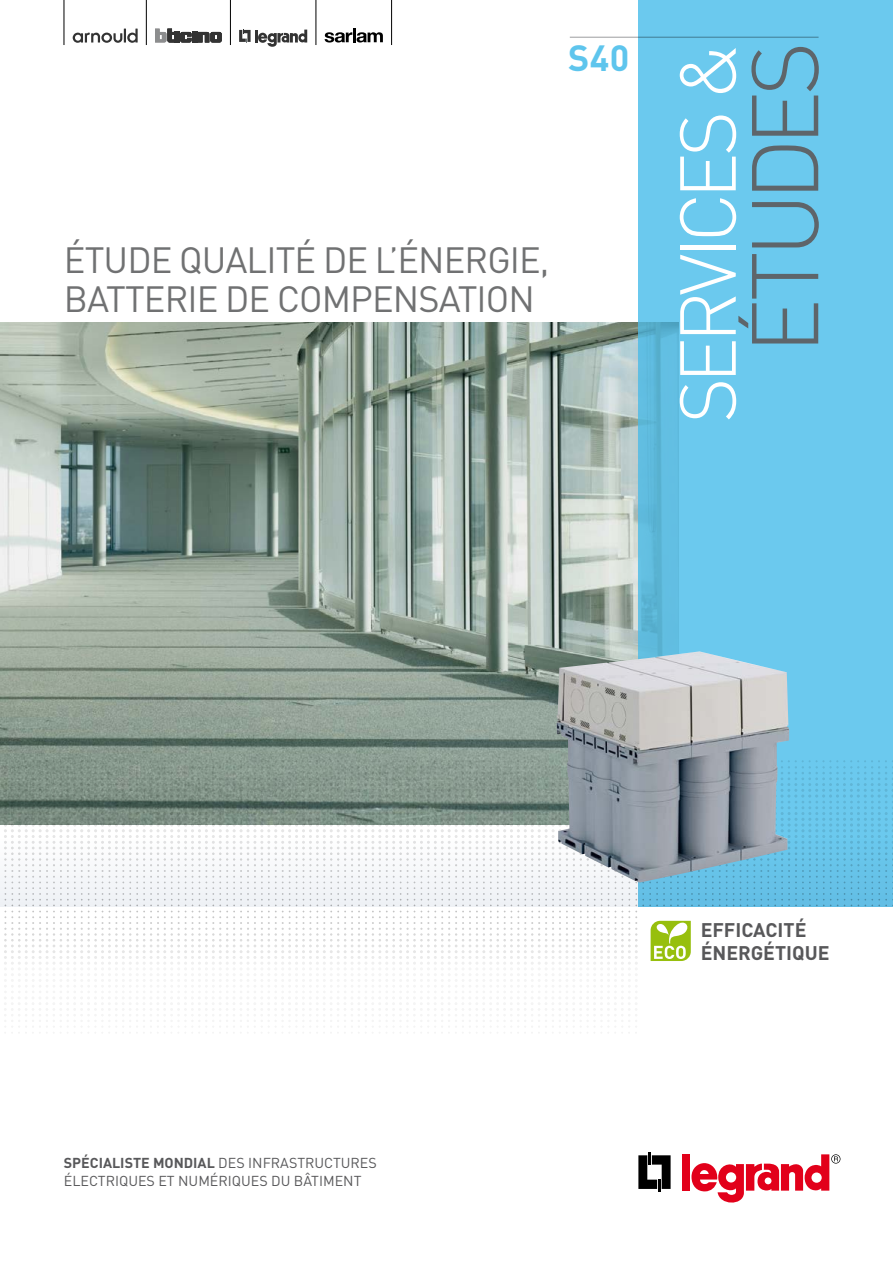
<style>
.page{position:relative;width:893px;height:1263px;background:#fff}
.page>*{position:absolute;margin:0;border:0;box-sizing:border-box;transform-origin:0 0}
.t1{font:300 93px "DIN Pro";letter-spacing:-.06em;color:#5e656a}
.t2{font:300 78px "DIN Pro";letter-spacing:-.075em;color:#fff}
.t3{font:36.15px/39.2px "DIN Pro";letter-spacing:-.025em;color:#707172}
.t4{font:700 36px "DIN Pro";color:#5ec5ed}
.t5{font:700 19.5px/23.2px "DIN Pro";color:#58585a}
.t6{font:14.25px/18px "DIN Pro";color:#58585a}
.s1{font-weight:700}
</style>
<div class="page">
<svg style="left:638px;top:1152px;width:33px;height:40px"></svg>
<div style="left:682px;top:1154px;width:8px;height:36px;background:#e2001a"></div>
<svg style="left:691px;top:1154px;width:149px;height:48px"></svg>
<svg style="left:73px;top:29px;width:65px;height:14px"></svg>
<svg style="left:239px;top:29px;width:68px;height:18px"></svg>
<svg style="left:155px;top:29px;width:67px;height:14px"></svg>
<hr style="left:64px;top:0;width:1px;height:45px;background:#000">
<hr style="left:146px;top:0;width:1px;height:45px;background:#000">
<hr style="left:230px;top:0;width:1px;height:45px;background:#000">
<hr style="left:316px;top:0;width:1px;height:45px;background:#000">
<hr style="left:391px;top:0;width:1px;height:45px;background:#000">
<hr style="left:353px;top:28px;width:3px;height:14px;background:#000">
<svg style="left:325px;top:32px;width:58px;height:11px"></svg>
<img style="left:0;top:322px;width:622px;height:435px">
<svg style="left:622px;top:322px;width:16px;height:329px;background:#b9c7c3"></svg>
<div style="left:638px;top:0;width:255px;height:907px;background:#6bc9ee"></div>
<svg style="left:738px;top:316px;width:10px;height:12px"></svg>
<hr style="left:570px;top:37px;width:249px;height:1px;background:#9c9e9f">
<img style="left:557px;top:651px;width:232px;height:109px">
<svg style="left:0;top:760px;width:893px;height:273px"></svg>
<h3 class="t4" style="left:568px;top:34px;width:63px">S40</h3>
<h3 class="t3" style="left:64px;top:239px;width:487px">ÉTUDE QUALITÉ DE L’ÉNERGIE,<br>BATTERIE DE COMPENSATION</h3>
<h2 class="t2" style="left:654px;top:423px;width:383px;rotate:-90deg">SERVICES &amp;</h2>
<h1 class="t1" style="left:721px;top:354px;width:314px;rotate:-90deg">ETUDES</h1>
<p class="t6" style="left:64px;top:1153px;width:315px"><span class="s1">SPÉCIALISTE MONDIAL</span> DES INFRASTRUCTURES<br>ÉLECTRIQUES ET NUMÉRIQUES DU BÂTIMENT</p>
<h3 class="t5" style="left:701px;top:917px;width:130px">EFFICACITÉ<br>ÉNERGÉTIQUE</h3>
</div>
